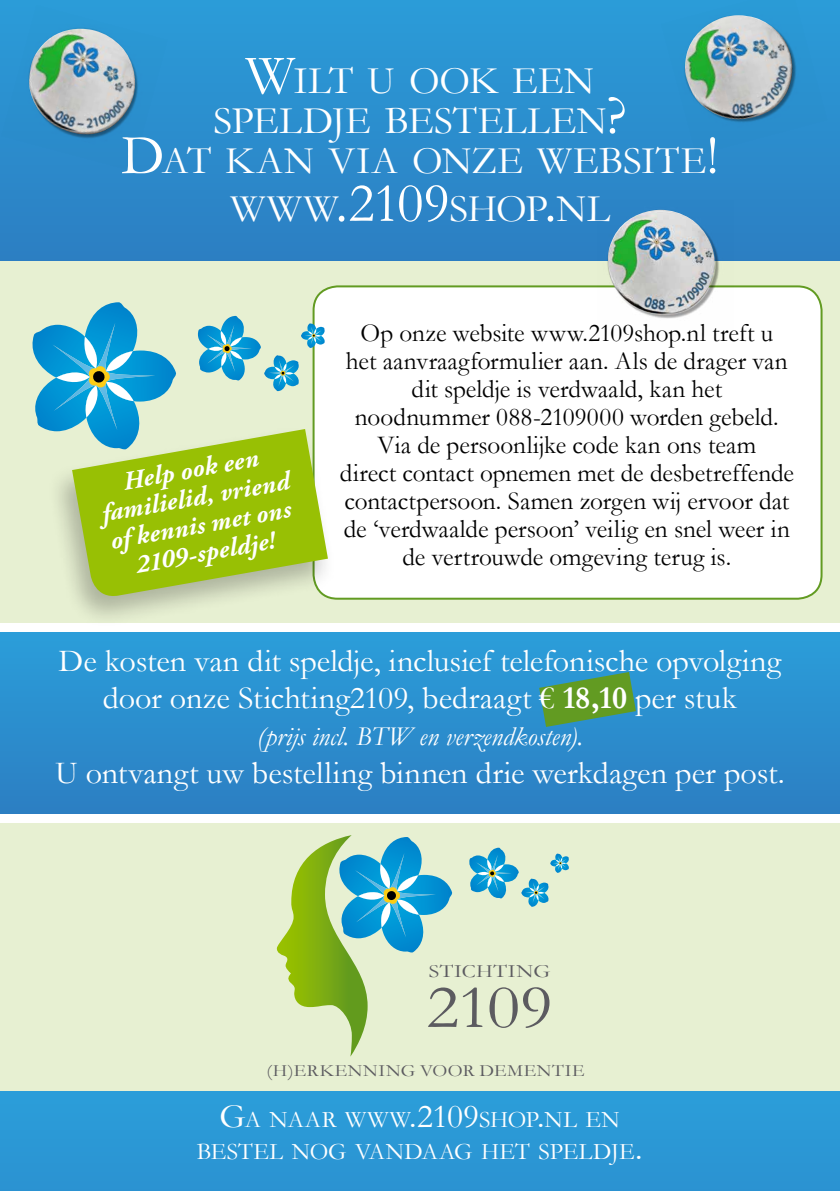
<style>
.page{position:relative;width:840px;height:1191px;background:#fff}
.page>*{position:absolute;margin:0;border:0;box-sizing:border-box;transform-origin:0 0}
.t1{font:62.2px "Garamond";color:#5c5b60;scale:1.12 1}
.t2{font:39.2px/40px "Garamond";letter-spacing:.005em;color:#fff;text-align:center}
.t3{font:32.2px/37px "Garamond";color:#fff;text-align:center}
.t4{font:italic 27.2px "Garamond";letter-spacing:-.005em;color:#fff}
.t5{font:26px/28px "Garamond";color:#000;text-align:center}
.t6{font:italic 700 26px/28px "Adobe Garamond Pro";color:#fff;text-align:center}
.t7{font:23.8px/32px "Garamond";letter-spacing:.005em;color:#fff;text-align:center}
.t8{font:18.8px "Garamond";letter-spacing:.02em;color:#5c5b60;scale:1.18 1}
.t9{font:17.2px "Garamond";letter-spacing:.03em;color:#5c5b60;scale:1.11 1}
.s1{font-size:56px}
.s2{font-weight:700}
.s3{font-size:34px}
</style>
<div class="page">
<div style="left:0;top:247px;width:839px;height:375px;background:#e7f0d2"></div>
<div style="left:0;top:0;width:839px;height:261px;background:linear-gradient(to bottom,#2b9cd8,#2c7fc2)"></div>
<div style="left:0;top:823px;width:839px;height:368px;background:#e7f0d2"></div>
<svg style="left:277px;top:835px;width:175px;height:221px"></svg>
<svg style="left:469px;top:847px;width:100px;height:59px"></svg>
<div style="left:0;top:633px;width:839px;height:180px;background:linear-gradient(to bottom,#2b9eda,#2c7fc3)"></div>
<img style="left:1px;top:5px;width:166px;height:166px">
<img style="left:28px;top:29px;width:116px;height:112px">
<div style="left:313px;top:286px;width:508px;height:312px;background:#fff;border-radius:24px"></div>
<div style="left:312px;top:285px;width:510px;height:314px;border:2px solid #629b22;border-radius:24px"></div>
<img style="left:597px;top:200px;width:135px;height:119px">
<img style="left:606px;top:210px;width:116px;height:107px">
<svg style="left:32px;top:302px;width:144px;height:128px"></svg>
<svg style="left:197px;top:316px;width:128px;height:75px"></svg>
<div style="left:0;top:1091px;width:839px;height:100px;background:#2b98d5"></div>
<img style="left:660px;top:0;width:166px;height:155px">
<img style="left:682px;top:15px;width:113px;height:105px">
<svg style="left:539px;top:672px;width:96px;height:55px;background:#509859"></svg>
<div style="left:46px;top:425px;width:291px;height:203px;background:#000;opacity:.25"></div>
<svg style="left:72px;top:429px;width:256px;height:170px;fill:#98c004"></svg>
<h2 class="t2" style="left:121px;top:59px;width:598px"><span class="s1">W</span>ILT U OOK EEN<br>SPELDJE BESTELLEN<span class="s1">?<br>D</span>AT KAN VIA ONZE WEBSITE<span class="s1">!</span></h2>
<h2 class="t2" style="left:230px;top:187px;width:380px">WWW<span class="s1">.2109</span>SHOP<span class="s1">.</span>NL</h2>
<p class="t6" style="left:95px;top:473px;width:191px;rotate:-10deg">Help ook een familielid, vriend of kennis met ons<br>2109-speldje!</p>
<p class="t5" style="left:339px;top:318px;width:455px">Op onze website www.2109shop.nl treft u<br>het aanvraagformulier aan. Als de drager van dit speldje is verdwaald, kan het<br>noodnummer 088-2109000 worden gebeld.<br>Via de persoonlijke code kan ons team<br>direct contact opnemen met de desbetreffende contactpersoon. Samen zorgen wij ervoor dat de ‘verdwaalde persoon’ veilig en snel weer in de vertrouwde omgeving terug is.</p>
<p class="t3" style="left:59px;top:642px;width:723px">De kosten van dit speldje, inclusief telefonische opvolging door onze Stichting2109, bedraagt € <span class="s2">18,10</span> per stuk</p>
<p class="t4" style="left:256px;top:718px;width:328px">(prijs incl. BTW en verzendkosten).</p>
<p class="t3" style="left:55px;top:753px;width:731px">U ontvangt uw bestelling binnen drie werkdagen per post.</p>
<p class="t8" style="left:428px;top:958px;width:104px">STICHTING</p>
<h1 class="t1" style="left:426px;top:965px;width:114px">2109</h1>
<p class="t9" style="left:266px;top:1059px;width:288px">(H)ERKENNING VOOR DEMENTIE</p>
<p class="t7" style="left:197px;top:1102px;width:447px"><span class="s3">G</span>A NAAR WWW<span class="s3">.2109</span>SHOP<span class="s3">.</span>NL EN<br>BESTEL NOG VANDAAG HET SPELDJE<span class="s3">.</span></p>
</div>
